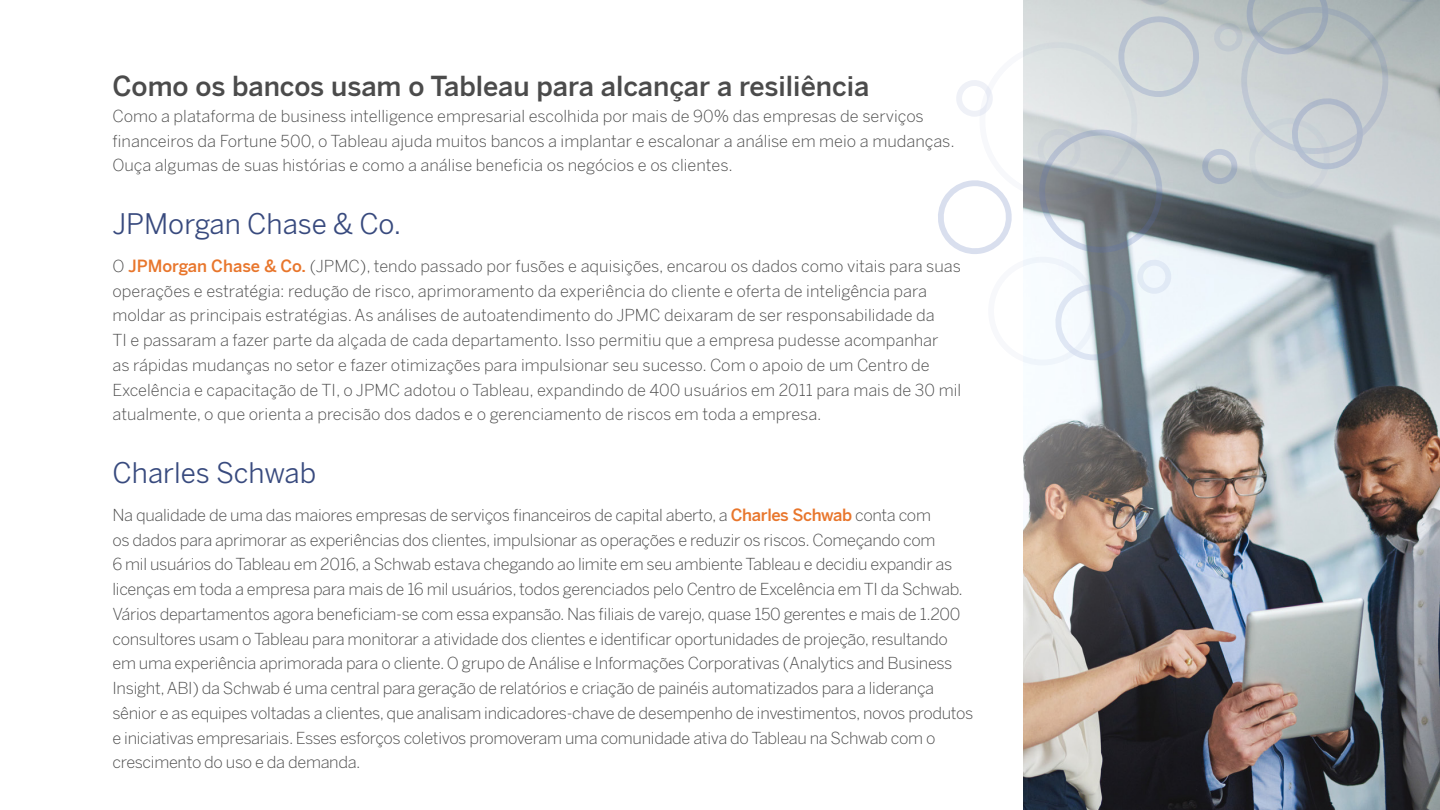
<style>
.page{position:relative;width:1440px;height:810px;background:#fff}
.page>*{position:absolute;margin:0;border:0;box-sizing:border-box;transform-origin:0 0}
.BODYCOPY_-_Standard{font:27.75px "Benton Sans";color:#384a7e}
.BODYCOPY_-_Standard-2{font:500 27px "Benton Sans";color:#4b4b4b}
.BODYCOPY_-_Standard-3{font:300 16.5px/24.8px "Benton Sans";letter-spacing:-.02em;color:#4b4b4b}
.BODYCOPY_-_Standard-4{font:300 16.5px/24.8px "Benton Sans";color:#4b4b4b}
.s1{font-weight:500;color:#e8762c}
</style>
<div class="page">
<img style="left:1024px;top:365px;width:416px;height:445px">
<svg style="left:938px;top:0;width:502px;height:365px"></svg>
<p class="BODYCOPY_-_Standard-2" style="left:112px;top:70px;width:758px">Como os bancos usam o Tableau para alcançar a resiliência</p>
<p class="BODYCOPY_-_Standard-4" style="left:112px;top:103px;width:844px">Como a plataforma de business intelligence empresarial escolhida por mais de 90% das empresas de serviços financeiros da Fortune 500, o Tableau ajuda muitos bancos a implantar e escalonar a análise em meio a mudanças.<br>Ouça algumas de suas histórias e como a análise beneficia os negócios e os clientes.</p>
<p class="BODYCOPY_-_Standard" style="left:112px;top:207px;width:290px">JPMorgan Chase &amp; Co.</p>
<p class="BODYCOPY_-_Standard-4" style="left:112px;top:253px;width:850px">O <span class="s1">JPMorgan Chase &amp; Co.</span> (JPMC), tendo passado por fusões e aquisições, encarou os dados como vitais para suas operações e estratégia: redução de risco, aprimoramento da experiência do cliente e oferta de inteligência para moldar as principais estratégias. As análises de autoatendimento do JPMC deixaram de ser responsabilidade da<br>TI e passaram a fazer parte da alçada de cada departamento. Isso permitiu que a empresa pudesse acompanhar<br>as rápidas mudanças no setor e fazer otimizações para impulsionar seu sucesso. Com o apoio de um Centro de Excelência e capacitação de TI, o JPMC adotou o Tableau, expandindo de 400 usuários em 2011 para mais de 30 mil atualmente, o que orienta a precisão dos dados e o gerenciamento de riscos em toda a empresa.</p>
<p class="BODYCOPY_-_Standard" style="left:112px;top:456px;width:205px">Charles Schwab</p>
<p class="BODYCOPY_-_Standard-3" style="left:112px;top:502px;width:862px">Na qualidade de uma das maiores empresas de serviços financeiros de capital aberto, a <span class="s1">Charles Schwab</span> conta com<br>os dados para aprimorar as experiências dos clientes, impulsionar as operações e reduzir os riscos. Começando com<br>6 mil usuários do Tableau em 2016, a Schwab estava chegando ao limite em seu ambiente Tableau e decidiu expandir as licenças em toda a empresa para mais de 16 mil usuários, todos gerenciados pelo Centro de Excelência em TI da Schwab.<br>Vários departamentos agora beneficiam-se com essa expansão. Nas filiais de varejo, quase 150 gerentes e mais de 1.200 consultores usam o Tableau para monitorar a atividade dos clientes e identificar oportunidades de projeção, resultando em uma experiência aprimorada para o cliente. O grupo de Análise e Informações Corporativas (Analytics and Business Insight, ABI) da Schwab é uma central para geração de relatórios e criação de painéis automatizados para a liderança sênior e as equipes voltadas a clientes, que analisam indicadores-chave de desempenho de investimentos, novos produtos e iniciativas empresariais. Esses esforços coletivos promoveram uma comunidade ativa do Tableau na Schwab com o crescimento do uso e da demanda.</p>
</div>
